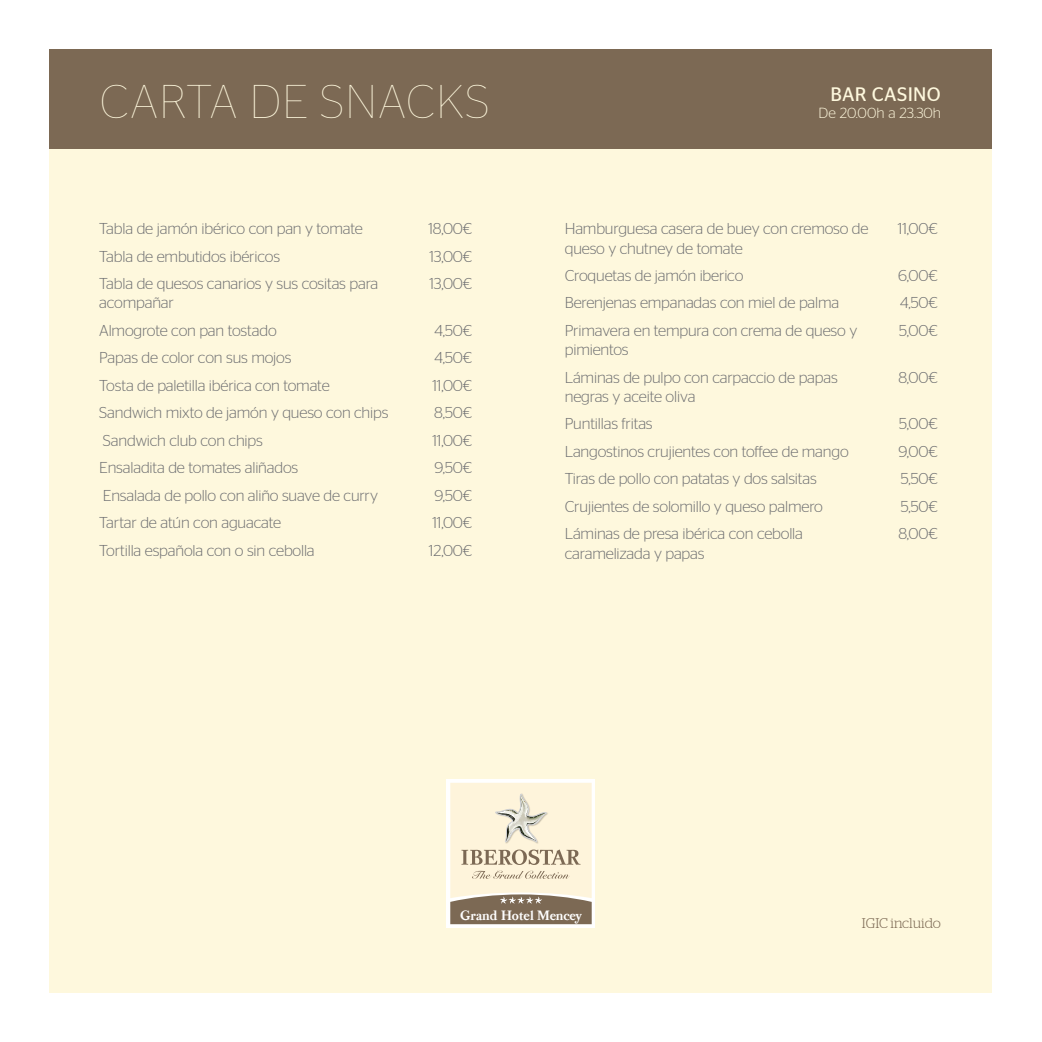
<style>
.page{position:relative;width:1042px;height:1042px;background:#fff}
.page>*{position:absolute;margin:0;border:0;box-sizing:border-box;transform-origin:0 0}
.t1{font:100 47.25px "Stag Sans";letter-spacing:.02em;color:#fef8dd}
.t2{font:19.6px "Stag Sans";letter-spacing:.02em;color:#fef8dd}
.t3{font:300 15.75px/19.2px "Stag Sans";letter-spacing:-.01em;color:#6c6d70}
.t4{font:300 14.7px "Stag Sans";color:#fef8dd}
.t5{font:700 14.35px "Pradell";color:#fff}
.t6{font:300 14px "Stag";letter-spacing:-.01em;color:#7c6954}
</style>
<div class="page">
<div style="left:50px;top:50px;width:942px;height:942px;background:#fef8dd"></div>
<div style="left:50px;top:50px;width:942px;height:99px;background:#7c6954"></div>
<div style="left:446px;top:779px;width:149px;height:149px;background:#fff"></div>
<svg style="left:450px;top:783px;width:142px;height:141px;background:#dcd1ba"></svg>
<h1 class="t1" style="left:100px;top:75px;width:388px">CARTA DE SNACKS</h1>
<p class="t2" style="left:830px;top:83px;width:112px">BAR CASINO</p>
<p class="t4" style="left:818px;top:105px;width:124px">De 20.00h a 23.30h</p>
<p class="t3" style="left:99px;top:219px;width:265px">Tabla de jamón ibérico con pan y tomate</p>
<p class="t3" style="left:428px;top:219px;width:45px">18,00€</p>
<p class="t3" style="left:99px;top:246px;width:182px">Tabla de embutidos ibéricos</p>
<p class="t3" style="left:429px;top:246px;width:44px">13,00€</p>
<p class="t3" style="left:99px;top:274px;width:281px">Tabla de quesos canarios y sus cositas para acompañar</p>
<p class="t3" style="left:429px;top:274px;width:44px">13,00€</p>
<p class="t3" style="left:99px;top:321px;width:179px">Almogrote con pan tostado</p>
<p class="t3" style="left:434px;top:321px;width:39px">4,50€</p>
<p class="t3" style="left:99px;top:348px;width:194px">Papas de color con sus mojos</p>
<p class="t3" style="left:434px;top:348px;width:39px">4,50€</p>
<p class="t3" style="left:99px;top:376px;width:232px">Tosta de paletilla ibérica con tomate</p>
<p class="t3" style="left:432px;top:376px;width:41px">11,00€</p>
<p class="t3" style="left:99px;top:403px;width:291px">Sandwich mixto de jamón y queso con chips</p>
<p class="t3" style="left:434px;top:403px;width:39px">8,50€</p>
<p class="t3" style="left:103px;top:430px;width:161px">Sandwich club con chips</p>
<p class="t3" style="left:432px;top:430px;width:41px">11,00€</p>
<p class="t3" style="left:99px;top:458px;width:200px">Ensaladita de tomates aliñados</p>
<p class="t3" style="left:434px;top:458px;width:39px">9,50€</p>
<p class="t3" style="left:103px;top:485px;width:277px">Ensalada de pollo con aliño suave de curry</p>
<p class="t3" style="left:434px;top:485px;width:39px">9,50€</p>
<p class="t3" style="left:99px;top:513px;width:183px">Tartar de atún con aguacate</p>
<p class="t3" style="left:432px;top:513px;width:41px">11,00€</p>
<p class="t3" style="left:99px;top:540px;width:217px">Tortilla española con o sin cebolla</p>
<p class="t3" style="left:429px;top:540px;width:45px">12,00€</p>
<p class="t3" style="left:565px;top:219px;width:305px">Hamburguesa casera de buey con cremoso de queso y chutney de tomate</p>
<p class="t3" style="left:898px;top:219px;width:41px">11,00€</p>
<p class="t3" style="left:565px;top:266px;width:180px">Croquetas de jamón iberico</p>
<p class="t3" style="left:898px;top:266px;width:41px">6,00€</p>
<p class="t3" style="left:565px;top:293px;width:276px">Berenjenas empanadas con miel de palma</p>
<p class="t3" style="left:900px;top:293px;width:39px">4,50€</p>
<p class="t3" style="left:565px;top:321px;width:294px">Primavera en tempura con crema de queso y pimientos</p>
<p class="t3" style="left:899px;top:321px;width:40px">5,00€</p>
<p class="t3" style="left:565px;top:367px;width:274px">Láminas de pulpo con carpaccio de papas negras y aceite oliva</p>
<p class="t3" style="left:898px;top:367px;width:41px">8,00€</p>
<p class="t3" style="left:565px;top:414px;width:89px">Puntillas fritas</p>
<p class="t3" style="left:899px;top:414px;width:40px">5,00€</p>
<p class="t3" style="left:565px;top:442px;width:285px">Langostinos crujientes con toffee de mango</p>
<p class="t3" style="left:898px;top:442px;width:41px">9,00€</p>
<p class="t3" style="left:565px;top:469px;width:253px">Tiras de pollo con patatas y dos salsitas</p>
<p class="t3" style="left:900px;top:469px;width:39px">5,50€</p>
<p class="t3" style="left:565px;top:496px;width:259px">Crujientes de solomillo y queso palmero</p>
<p class="t3" style="left:900px;top:496px;width:39px">5,50€</p>
<p class="t3" style="left:565px;top:524px;width:240px">Láminas de presa ibérica con cebolla caramelizada y papas</p>
<p class="t3" style="left:898px;top:524px;width:41px">8,00€</p>
<p class="t5" style="left:460px;top:907px;width:123px">Grand Hotel Mencey</p>
<p class="t6" style="left:862px;top:915px;width:81px">IGIC incluido</p>
</div>
